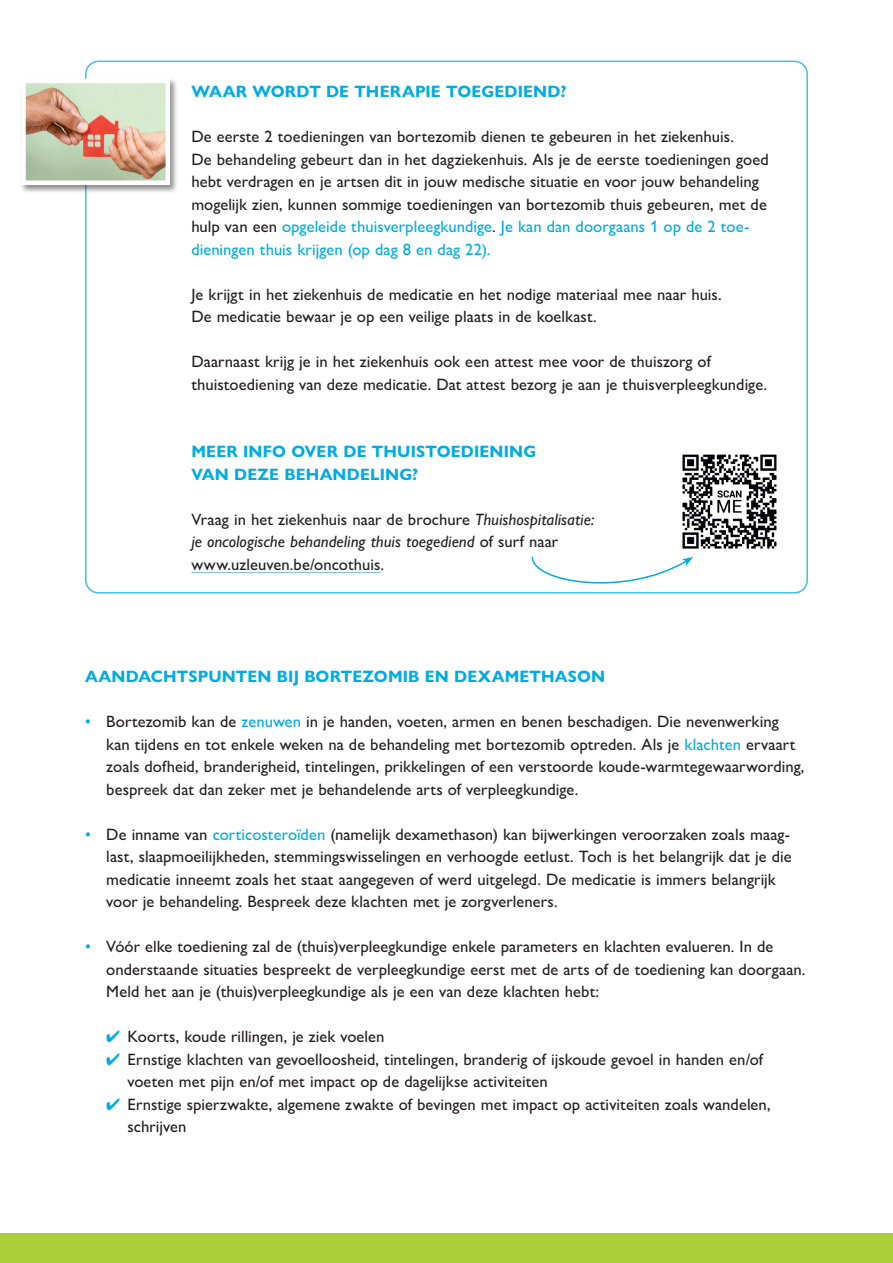
<style>
.page{position:relative;width:893px;height:1263px;background:#fff}
.page>*{position:absolute;margin:0;border:0;box-sizing:border-box;transform-origin:0 0}
.t1{font:500 16.5px/22.5px "Gill Sans Nova";letter-spacing:.005em;color:#231f20}
.t2{font:700 16.5px/22.5px "Gill Sans Nova";letter-spacing:.01em;color:#00abe1}
.t3{font:italic 500 16.5px/22.5px "Gill Sans Nova";color:#231f20}
.t4{font:16.5px "Gill Sans Std";letter-spacing:.005em;color:#231f20}
.s1{color:#00abe1}
.s2{font-style:normal}
.s3{font-family:"Gill Sans Nova";font-weight:500}
</style>
<div class="page">
<div style="left:0;top:1233px;width:893px;height:30px;background:#abcf38"></div>
<hr style="left:191px;top:572px;width:190px;height:1px;background:#78b9dd">
<img style="left:682px;top:454px;width:95px;height:95px">
<svg style="left:531px;top:557px;width:162px;height:37px"></svg>
<div style="left:20px;top:78px;width:158px;height:116px;background:#231f20;opacity:.5"></div>
<img style="left:26px;top:84px;width:139px;height:96px">
<div style="left:21px;top:79px;width:149px;height:106px;border:4px solid #fff"></div>
<p class="t2" style="left:191px;top:80px;width:377px">WAAR WORDT DE THERAPIE TOEGEDIEND?</p>
<p class="t1" style="left:191px;top:125px;width:579px">De eerste 2 toedieningen van bortezomib dienen te gebeuren in het ziekenhuis.<br>De behandeling gebeurt dan in het dagziekenhuis. Als je de eerste toedieningen goed hebt verdragen en je artsen dit in jouw medische situatie en voor jouw behandeling mogelijk zien, kunnen sommige toedieningen van bortezomib thuis gebeuren, met de hulp van een <span class="s1">opgeleide thuisverpleegkundige</span>. <span class="s1">Je kan dan doorgaans 1 op de 2 toe&shy;dieningen thuis krijgen (op dag 8 en dag 22).</span></p>
<p class="t1" style="left:191px;top:283px;width:532px">Je krijgt in het ziekenhuis de medicatie en het nodige materiaal mee naar huis.<br>De medicatie bewaar je op een veilige plaats in de koelkast.</p>
<p class="t1" style="left:191px;top:350px;width:577px">Daarnaast krijg je in het ziekenhuis ook een attest mee voor de thuiszorg of thuistoediening van deze medicatie. Dat attest bezorg je aan je thuisverpleegkundige.</p>
<p class="t2" style="left:191px;top:440px;width:346px">MEER INFO OVER DE THUISTOEDIENING<br>VAN DEZE BEHANDELING?</p>
<p class="t3" style="left:191px;top:508px;width:404px"><span class="s2">Vraag in het ziekenhuis naar de brochure</span> Thuishospitalisatie: je oncologische behandeling thuis toegediend <span class="s2">of surf naar</span></p>
<p class="t4" style="left:191px;top:555px;width:194px">www.uzleuven.be/oncothuis<span class="s3">.</span></p>
<p class="t2" style="left:85px;top:665px;width:522px">AANDACHTSPUNTEN BIJ BORTEZOMIB EN DEXAMETHASON</p>
<p class="t1" style="left:106px;top:710px;width:700px;text-indent:-21px"><span class="s1">•</span> Bortezomib kan de <span class="s1">zenuwen</span> in je handen, voeten, armen en benen beschadigen. Die nevenwerking kan tijdens en tot enkele weken na de behandeling met bortezomib optreden. Als je <span class="s1">klachten</span> ervaart zoals dofheid, branderigheid, tintelingen, prikkelingen of een verstoorde koude-warmtegewaarwording, bespreek dat dan zeker met je behandelende arts of verpleegkundige.</p>
<p class="t1" style="left:106px;top:823px;width:687px;text-indent:-21px"><span class="s1">•</span> De inname van <span class="s1">corticosteroïden</span> (namelijk dexamethason) kan bijwerkingen veroorzaken zoals maag&shy;last, slaapmoeilijkheden, stemmingswisselingen en verhoogde eetlust. Toch is het belangrijk dat je die medicatie inneemt zoals het staat aangegeven of werd uitgelegd. De medicatie is immers belangrijk voor je behandeling. Bespreek deze klachten met je zorgverleners.</p>
<p class="t1" style="left:106px;top:935px;width:701px;text-indent:-21px"><span class="s1">•</span> Vóór elke toediening zal de (thuis)verpleegkundige enkele parameters en klachten evalueren. In de onderstaande situaties bespreekt de verpleegkundige eerst met de arts of de toediening kan doorgaan.<br>Meld het aan je (thuis)verpleegkundige als je een van deze klachten hebt:</p>
<p class="t1" style="left:106px;top:1025px;width:280px"><span class="s1">✔</span> Koorts, koude rillingen, je ziek voelen</p>
<p class="t1" style="left:128px;top:1048px;width:637px;text-indent:-21px"><span class="s1">✔</span> Ernstige klachten van gevoelloosheid, tintelingen, branderig of ijskoude gevoel in handen en/of voeten met pijn en/of met impact op de dagelijkse activiteiten</p>
<p class="t1" style="left:128px;top:1093px;width:645px;text-indent:-21px"><span class="s1">✔</span> Ernstige spierzwakte, algemene zwakte of bevingen met impact op activiteiten zoals wandelen, schrijven</p>
</div>
